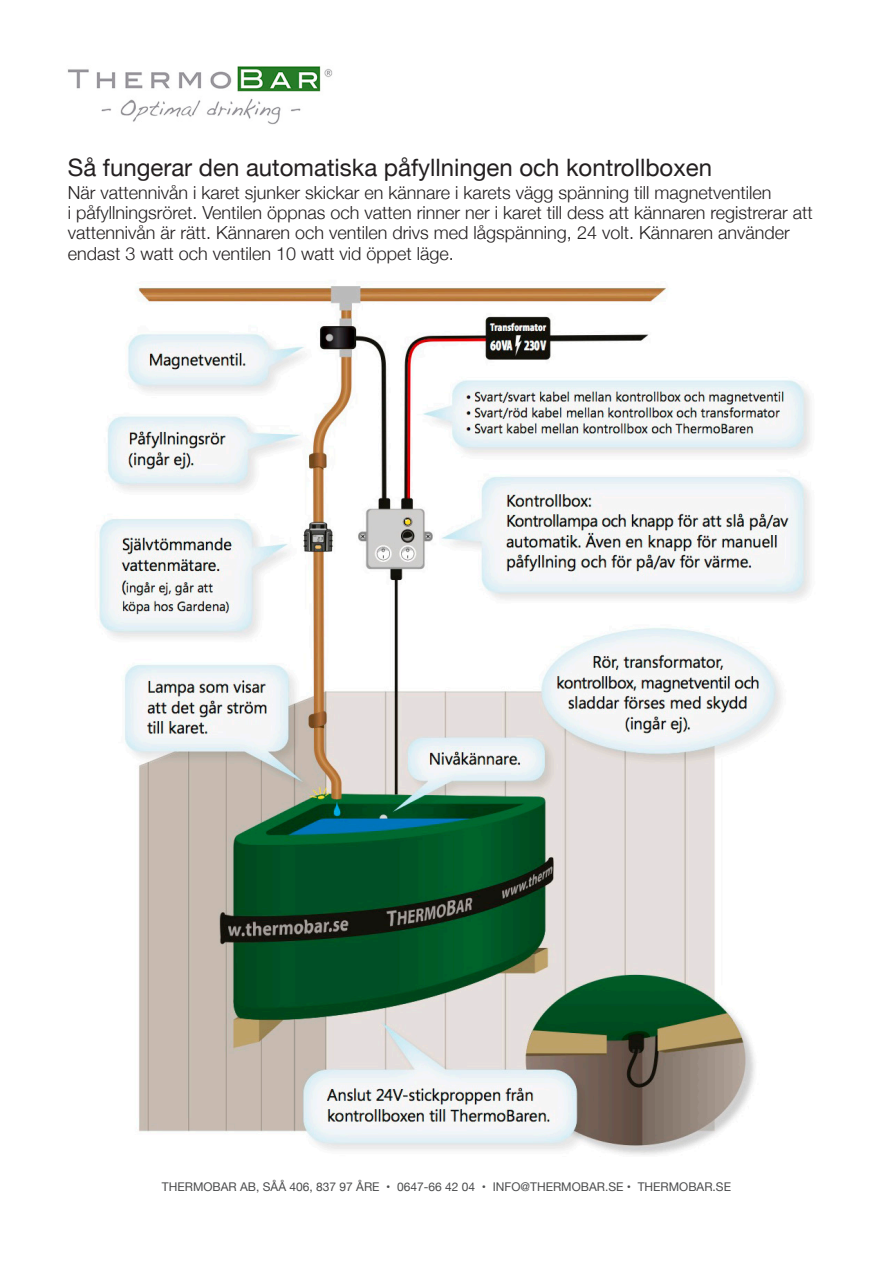
<style>
.page{position:relative;width:893px;height:1263px;background:#fff}
.page>*{position:absolute;margin:0;border:0;box-sizing:border-box;transform-origin:0 0}
.t1{font:24px "Helvetica Neue";color:#231f20}
.t2{font:300 18px/20.2px "Helvetica Neue";color:#231f20}
.t3{font:12px "Helvetica Neue";color:#4b4c4d}
</style>
<div class="page">
<img style="left:67px;top:66px;width:266px;height:59px">
<img style="left:99px;top:286px;width:711px;height:869px">
<p class="t1" style="left:68px;top:150px;width:646px">Så fungerar den automatiska påfyllningen och kontrollboxen</p>
<p class="t2" style="left:68px;top:181px;width:746px">När vattennivån i karet sjunker skickar en kännare i karets vägg spänning till magnetventilen<br>i påfyllningsröret. Ventilen öppnas och vatten rinner ner i karet till dess att kännaren registrerar att vattennivån är rätt. Kännaren och ventilen drivs med lågspänning, 24 volt. Kännaren använder endast 3 watt och ventilen 10 watt vid öppet läge.</p>
<p class="t3" style="left:162px;top:1178px;width:571px">THERMOBAR AB, SÅÅ 406, 837 97 ÅRE • 0647-66 42 04 • INFO@THERMOBAR.SE • THERMOBAR.SE</p>
</div>
